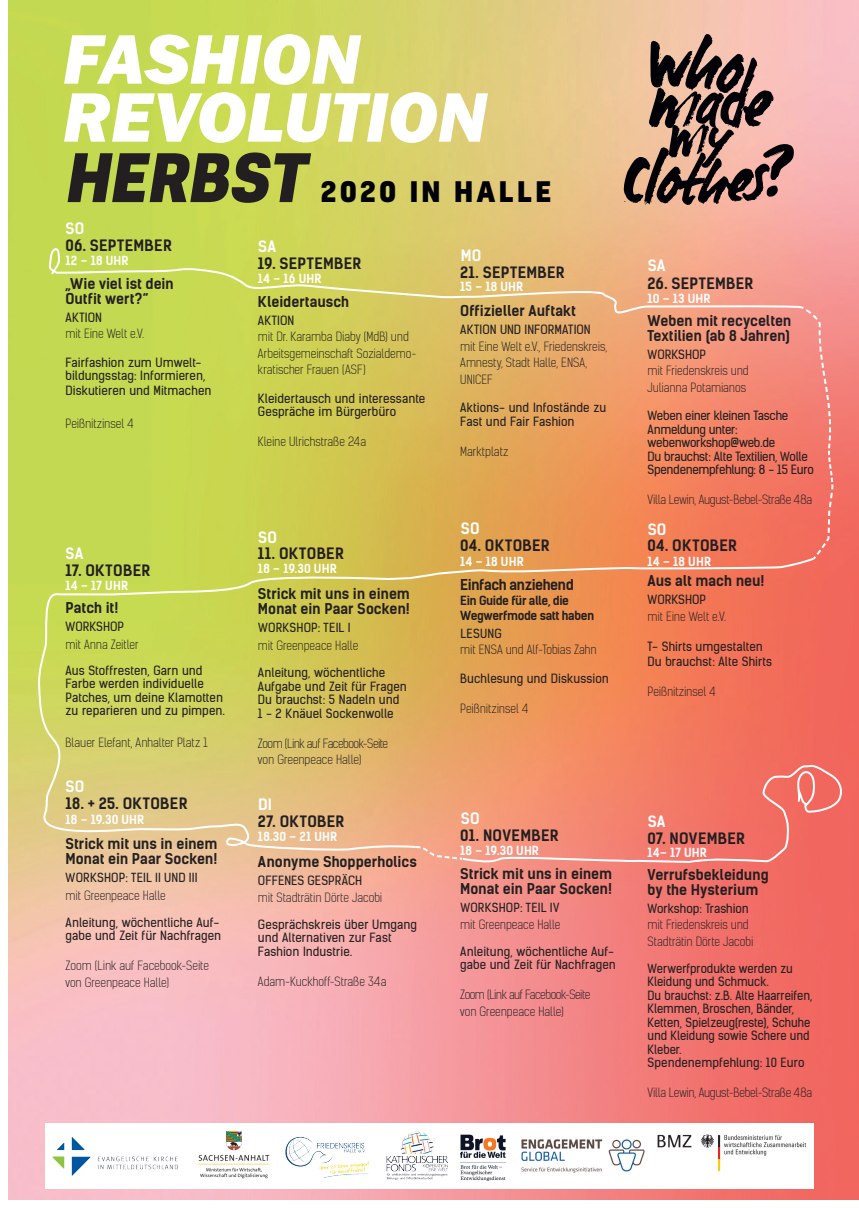
<style>
.page{position:relative;width:859px;height:1208px;background:#fff}
.page>*{position:absolute;margin:0;border:0;box-sizing:border-box;transform-origin:0 0}
.t1{font:italic 800 64.1px "Kelson";color:#231f20}
.t2{font:800 27.2px "Kelson";letter-spacing:.12em;color:#000006}
.t3{font:700 15px "Kelson Sans";letter-spacing:.02em;color:#231f20}
.t4{font:700 15px "Kelson Sans";letter-spacing:.015em;color:#fff}
.t5{font:700 14.2px/15px "Kelson Sans";letter-spacing:-.005em;color:#231f20}
.t6{font:700 14.2px "Kelson Sans";letter-spacing:-.03em;color:#231f20}
.t7{font:12px/13.5px "Kelson Sans BG";color:#231f20}
.t8{font:300 12px/16.5px "Kelson Sans BG";letter-spacing:-.01em;color:#231f20}
.t9{font:12px/13.5px "Kelson Sans BG";letter-spacing:-.025em;color:#231f20}
.t10{font:700 12px "Kelson Sans";letter-spacing:.01em;color:#fff}
.t11{font:300 12px/16.5px "Kelson Sans BG";letter-spacing:-.035em;color:#231f20}
.t12{font:12px "Kelson Sans";letter-spacing:.015em;color:#231f20}
.t13{font:700 12px/15px "Kelson Sans";letter-spacing:-.035em;color:#231f20}
</style>
<div class="page">
<img style="left:9px;top:0;width:850px;height:1199px">
<svg style="left:64px;top:92px;width:424px;height:51px"></svg>
<svg style="left:64px;top:34px;width:297px;height:51px"></svg>
<svg style="left:623px;top:34px;width:171px;height:171px;background:#9f7c70"></svg>
<div style="left:45px;top:1123px;width:769px;height:65px;background:#fff"></div>
<img style="left:657px;top:1134px;width:149px;height:38px">
<img style="left:521px;top:1139px;width:124px;height:34px">
<img style="left:285px;top:1137px;width:85px;height:41px">
<img style="left:198px;top:1131px;width:72px;height:48px">
<img style="left:460px;top:1134px;width:45px;height:46px">
<img style="left:52px;top:1137px;width:125px;height:38px">
<img style="left:386px;top:1131px;width:62px;height:48px">
<svg style="left:47px;top:247px;width:756px;height:72px;background:#dcc46e"></svg>
<svg style="left:413px;top:764px;width:430px;height:100px;background:#f3867c"></svg>
<svg style="left:798px;top:305px;width:36px;height:256px;background:#f27f75"></svg>
<svg style="left:32px;top:556px;width:784px;height:295px;background:#e3a963"></svg>
<h1 class="t1" style="left:64px;top:132px;width:257px">HERBST</h1>
<p class="t4" style="left:66px;top:219px;width:20px">SO</p>
<h2 class="t2" style="left:321px;top:172px;width:232px">2020 IN HALLE</h2>
<p class="t3" style="left:66px;top:236px;width:108px">06. SEPTEMBER</p>
<p class="t10" style="left:66px;top:253px;width:65px">12 – 18 UHR</p>
<p class="t5" style="left:66px;top:276px;width:110px">„Wie viel ist dein<br>Outfit wert?“</p>
<p class="t7" style="left:66px;top:310px;width:38px">AKTION</p>
<p class="t8" style="left:66px;top:325px;width:80px">mit Eine Welt e.V.</p>
<p class="t7" style="left:66px;top:355px;width:141px">Fairfashion zum Umwelt&shy;bildungsstag: Informieren,</p>
<p class="t7" style="left:66px;top:384px;width:147px">Diskutieren und Mitmachen</p>
<p class="t8" style="left:66px;top:415px;width:70px">Peißnitzinsel 4</p>
<p class="t4" style="left:258px;top:237px;width:19px">SA</p>
<p class="t3" style="left:258px;top:254px;width:105px">19. SEPTEMBER</p>
<p class="t10" style="left:258px;top:271px;width:65px">14 – 16 UHR</p>
<p class="t5" style="left:258px;top:294px;width:93px">Kleidertausch</p>
<p class="t7" style="left:258px;top:313px;width:38px">AKTION</p>
<p class="t8" style="left:258px;top:329px;width:160px">mit Dr. Karamba Diaby (MdB) und<br>Arbeitsgemeinschaft Sozialdemo&shy;kratischer Frauen (ASF)</p>
<p class="t7" style="left:258px;top:391px;width:169px">Kleidertausch und interessante<br>Gespräche im Bürgerbüro</p>
<p class="t8" style="left:258px;top:434px;width:110px">Kleine Ulrichstraße 24a</p>
<p class="t4" style="left:461px;top:246px;width:22px">MO</p>
<p class="t3" style="left:460px;top:263px;width:106px">21. SEPTEMBER</p>
<p class="t10" style="left:460px;top:280px;width:65px">15 – 18 UHR</p>
<p class="t5" style="left:460px;top:303px;width:117px">Offizieller Auftakt</p>
<p class="t7" style="left:460px;top:323px;width:132px">AKTION UND INFORMATION</p>
<p class="t8" style="left:460px;top:338px;width:148px">mit Eine Welt e.V., Friedenskreis,<br>Amnesty, Stadt Halle, ENSA,<br>UNICEF</p>
<p class="t7" style="left:460px;top:401px;width:147px">Aktions- und Infostände zu<br>Fast und Fair Fashion</p>
<p class="t8" style="left:460px;top:443px;width:50px">Marktplatz</p>
<p class="t4" style="left:648px;top:257px;width:19px">SA</p>
<p class="t3" style="left:647px;top:274px;width:107px">26. SEPTEMBER</p>
<p class="t10" style="left:647px;top:291px;width:65px">10 – 13 UHR</p>
<p class="t5" style="left:647px;top:313px;width:146px">Weben mit recycelten<br>Textilien (ab 8 Jahren)</p>
<p class="t7" style="left:647px;top:348px;width:60px">WORKSHOP</p>
<p class="t8" style="left:647px;top:363px;width:103px">mit Friedenskreis und<br>Julianna Potamianos</p>
<p class="t9" style="left:647px;top:409px;width:168px">Weben einer kleinen Tasche<br>Anmeldung unter: webenworkshop@web.de<br>Du brauchst: Alte Textilien, Wolle<br>Spendenempfehlung: 8 - 15 Euro</p>
<p class="t8" style="left:647px;top:492px;width:166px">Villa Lewin, August-Bebel-Straße 48a</p>
<p class="t4" style="left:66px;top:544px;width:19px">SA</p>
<p class="t3" style="left:66px;top:561px;width:86px">17. OKTOBER</p>
<p class="t10" style="left:66px;top:578px;width:64px">14 – 17 UHR</p>
<p class="t5" style="left:66px;top:600px;width:54px">Patch it!</p>
<p class="t7" style="left:66px;top:620px;width:60px">WORKSHOP</p>
<p class="t8" style="left:66px;top:637px;width:75px">mit Anna Zeitler</p>
<p class="t7" style="left:66px;top:663px;width:161px">Aus Stoffresten, Garn und<br>Farbe werden individuelle<br>Patches, um deine Klamotten zu reparieren und zu pimpen.</p>
<p class="t8" style="left:66px;top:734px;width:144px">Blauer Elefant, Anhalter Platz 1</p>
<p class="t4" style="left:258px;top:528px;width:20px">SO</p>
<p class="t3" style="left:258px;top:544px;width:87px">11. OKTOBER</p>
<p class="t10" style="left:258px;top:561px;width:80px">18 – 19.30 UHR</p>
<p class="t5" style="left:258px;top:586px;width:154px">Strick mit uns in einem<br>Monat ein Paar Socken!</p>
<p class="t12" style="left:258px;top:620px;width:94px">WORKSHOP: TEIL I</p>
<p class="t8" style="left:258px;top:637px;width:102px">mit Greenpeace Halle</p>
<p class="t7" style="left:258px;top:666px;width:150px">Anleitung, wöchentliche<br>Aufgabe und Zeit für Fragen<br>Du brauchst: 5 Nadeln und<br>1 - 2 Knäuel Sockenwolle</p>
<p class="t11" style="left:258px;top:735px;width:132px">Zoom (Link auf Facebook-Seite von Greenpeace Halle)</p>
<p class="t4" style="left:461px;top:519px;width:20px">SO</p>
<p class="t4" style="left:648px;top:520px;width:20px">SO</p>
<p class="t3" style="left:460px;top:536px;width:91px">04. OKTOBER</p>
<p class="t3" style="left:647px;top:536px;width:91px">04. OKTOBER</p>
<p class="t10" style="left:460px;top:553px;width:65px">14 – 18 UHR</p>
<p class="t10" style="left:647px;top:553px;width:65px">14 – 18 UHR</p>
<p class="t6" style="left:460px;top:576px;width:115px">Einfach anziehend</p>
<p class="t13" style="left:460px;top:593px;width:136px">Ein Guide für alle, die<br>Wegwerfmode satt haben</p>
<p class="t12" style="left:460px;top:626px;width:43px">LESUNG</p>
<p class="t8" style="left:460px;top:642px;width:138px">mit ENSA und Alf-Tobias Zahn</p>
<p class="t7" style="left:460px;top:671px;width:150px">Buchlesung und Diskussion</p>
<p class="t8" style="left:460px;top:700px;width:70px">Peißnitzinsel 4</p>
<p class="t5" style="left:647px;top:573px;width:118px">Aus alt mach neu!</p>
<p class="t7" style="left:647px;top:593px;width:60px">WORKSHOP</p>
<p class="t8" style="left:647px;top:608px;width:80px">mit Eine Welt e.V.</p>
<p class="t7" style="left:647px;top:639px;width:126px;line-height:15px">T- Shirts umgestalten<br>Du brauchst: Alte Shirts</p>
<p class="t8" style="left:647px;top:683px;width:70px">Peißnitzinsel 4</p>
<p class="t4" style="left:66px;top:777px;width:20px">SO</p>
<p class="t3" style="left:66px;top:794px;width:124px">18. + 25. OKTOBER</p>
<p class="t4" style="left:258px;top:794px;width:15px">DI</p>
<p class="t10" style="left:66px;top:811px;width:80px">18 – 19.30 UHR</p>
<p class="t5" style="left:66px;top:836px;width:154px">Strick mit uns in einem<br>Monat ein Paar Socken!</p>
<p class="t12" style="left:66px;top:869px;width:133px">WORKSHOP: TEIL II UND III</p>
<p class="t8" style="left:66px;top:887px;width:102px">mit Greenpeace Halle</p>
<p class="t7" style="left:66px;top:915px;width:157px">Anleitung, wöchentliche Auf&shy;gabe und Zeit für Nachfragen</p>
<p class="t8" style="left:66px;top:957px;width:145px">Zoom (Link auf Facebook-Seite von Greenpeace Halle)</p>
<p class="t3" style="left:258px;top:812px;width:88px">27. OKTOBER</p>
<p class="t10" style="left:258px;top:829px;width:81px">18.30 – 21 UHR</p>
<p class="t5" style="left:258px;top:854px;width:160px">Anonyme Shopperholics</p>
<p class="t7" style="left:258px;top:874px;width:106px">OFFENES GESPRÄCH</p>
<p class="t8" style="left:258px;top:889px;width:126px">mit Stadträtin Dörte Jacobi</p>
<p class="t7" style="left:258px;top:917px;width:160px">Gesprächskreis über Umgang und Alternativen zur Fast<br>Fashion Industrie.</p>
<p class="t8" style="left:258px;top:973px;width:130px">Adam-Kuckhoff-Straße 34a</p>
<p class="t4" style="left:461px;top:809px;width:20px">SO</p>
<p class="t4" style="left:648px;top:811px;width:19px">SA</p>
<p class="t3" style="left:460px;top:826px;width:100px">01. NOVEMBER</p>
<p class="t10" style="left:460px;top:843px;width:80px">18 – 19.30 UHR</p>
<p class="t5" style="left:460px;top:866px;width:154px">Strick mit uns in einem<br>Monat ein Paar Socken!</p>
<p class="t12" style="left:460px;top:900px;width:101px">WORKSHOP: TEIL IV</p>
<p class="t8" style="left:460px;top:916px;width:102px">mit Greenpeace Halle</p>
<p class="t7" style="left:460px;top:944px;width:157px">Anleitung, wöchentliche Auf&shy;gabe und Zeit für Nachfragen</p>
<p class="t11" style="left:460px;top:986px;width:132px">Zoom (Link auf Facebook-Seite von Greenpeace Halle)</p>
<p class="t3" style="left:647px;top:828px;width:99px">07. NOVEMBER</p>
<p class="t5" style="left:647px;top:867px;width:122px">Verrufsbekleidung by the Hysterium</p>
<p class="t7" style="left:647px;top:901px;width:103px">Workshop: Trashion</p>
<p class="t8" style="left:647px;top:916px;width:107px">mit Friedenskreis und<br>Stadträtin Dörte Jacobi</p>
<p class="t7" style="left:647px;top:961px;width:166px">Werwerfprodukte werden zu<br>Kleidung und Schmuck.<br>Du brauchst: z.B. Alte Haarreifen,<br>Klemmen, Broschen, Bänder,<br>Ketten, Spielzeug(reste), Schuhe und Kleidung sowie Schere und<br>Kleber.<br>Spendenempfehlung: 10 Euro</p>
<p class="t8" style="left:647px;top:1084px;width:166px">Villa Lewin, August-Bebel-Straße 48a</p>
<p class="t10" style="left:647px;top:845px;width:61px">14– 17 UHR</p>
</div>
